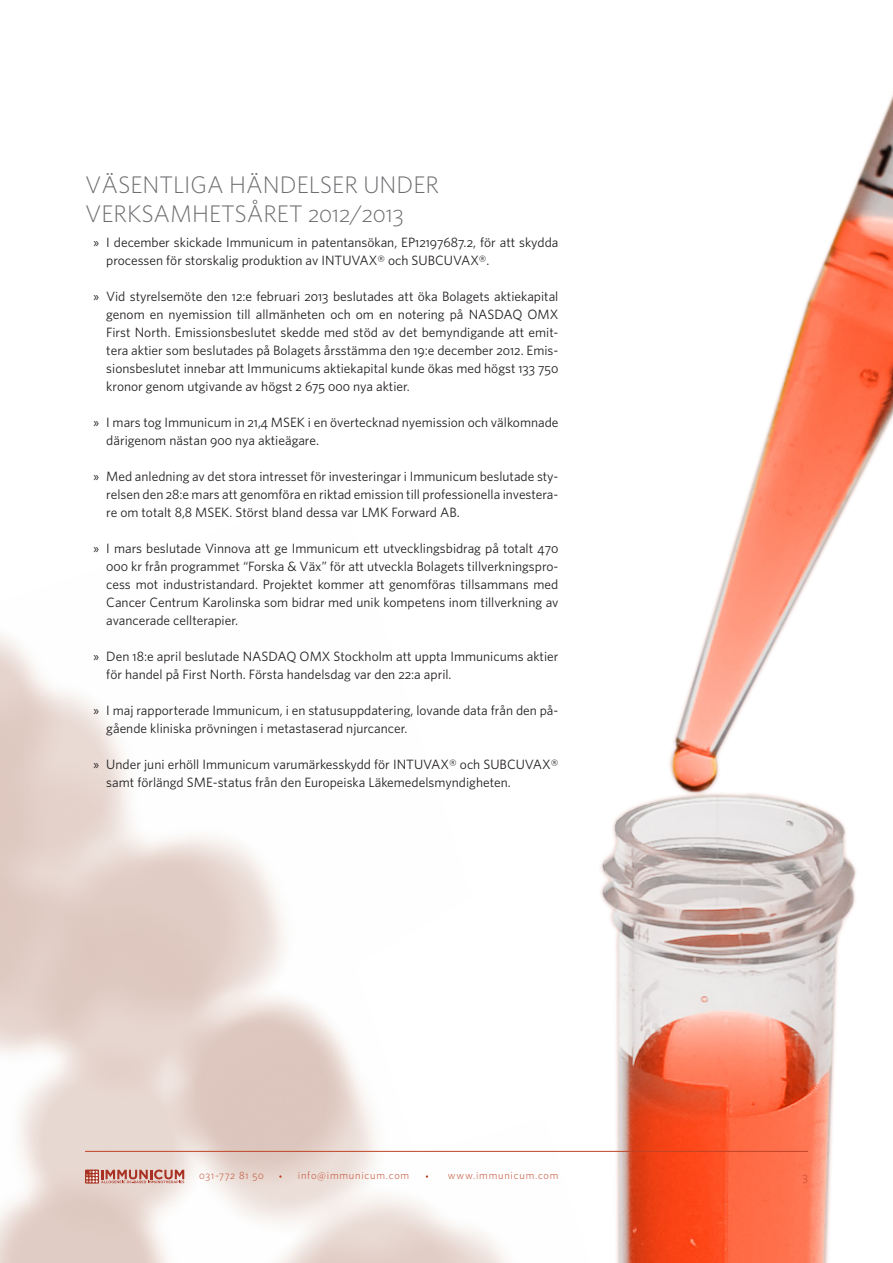
<style>
.page{position:relative;width:893px;height:1263px;background:#fff}
.page>*{position:absolute;margin:0;border:0;box-sizing:border-box;transform-origin:0 0}
.t1{font:300 24px/28.8px "Whitney HTF";color:#6c6d70}
.t2{font:13.5px/18px "Whitney HTF";color:#231f20}
.t3{font:12px "Whitney HTF Light SC";color:#bf4326}
.t4{font:300 10.5px "Whitney HTF";letter-spacing:.075em;color:#bf4326}
.t5{font:10.5px "Whitney HTF Light SC";letter-spacing:.075em;color:#bf4326}
.s1{font-family:"Whitney HTF Light SC";font-weight:400}
.s2{font-family:"Myriad Pro"}
.s3{font-family:"Whitney HTF Book SC"}
</style>
<div class="page">
<img style="left:590px;top:94px;width:303px;height:1169px">
<hr style="left:85px;top:1151px;width:723px;height:1px;background:#bf4326">
<svg style="left:85px;top:1169px;width:14px;height:14px"></svg>
<svg style="left:86px;top:1169px;width:98px;height:14px"></svg>
<h1 class="t1" style="left:85px;top:170px;width:355px">Väsentliga händelser under verksamh etsåret <span class="s1">2012</span>/<span class="s1">2013</span></h1>
<p class="t2" style="left:106px;top:233px;width:454px;text-indent:-13px"><span class="s2">»</span> I december skickade Immunicum in patentansökan, EP<span class="s3">12197687</span>.<span class="s3">2</span>, för att skydda processen för storskalig produktion av INTUVAX® och SUBCUVAX®.</p>
<p class="t2" style="left:106px;top:287px;width:454px;text-align:justify;text-indent:-13px"><span class="s2">»</span> Vid styrelsemöte den <span class="s3">12</span>:e februari <span class="s3">2013</span> beslutades att öka Bolagets aktiekapital genom en nyemission till allmänheten och om en notering på NASDAQ OMX First North. Emissionsbeslutet skedde med stöd av det bemyndigande att emit&shy;tera aktier som beslutades på Bolagets årsstämma den <span class="s3">19</span>:e december <span class="s3">2012</span>. Emis&shy;sionsbeslutet innebar att Immunicums aktiekapital kunde ökas med högst <span class="s3">133 750 </span>kronor genom utgivande av högst <span class="s3">2 675 000</span> nya aktier.</p>
<p class="t2" style="left:106px;top:413px;width:454px;text-indent:-13px"><span class="s2">»</span> I mars tog Immunicum in <span class="s3">21</span>,<span class="s3">4</span> MSEK i en övertecknad nyemission och välkomnade därigenom nästan <span class="s3">900</span> nya aktieägare.</p>
<p class="t2" style="left:106px;top:467px;width:454px;text-align:justify;text-indent:-13px"><span class="s2">»</span> Med anledning av det stora intresset för investeringar i Immunicum beslutade sty&shy;relsen den <span class="s3">28</span>:e mars att genomföra en riktad emission till professionella investera&shy;re om totalt <span class="s3">8</span>,<span class="s3">8</span> MSEK. Störst bland dessa var LMK Forward AB.</p>
<p class="t2" style="left:106px;top:539px;width:454px;text-align:justify;text-indent:-13px"><span class="s2">»</span> I mars beslutade Vinnova att ge Immunicum ett utvecklingsbidrag på totalt <span class="s3">470<br>000</span> kr från programmet “Forska &amp; Väx” för att utveckla Bolagets tillverkningspro&shy;cess mot industristandard. Projektet kommer att genomföras tillsammans med Cancer Centrum Karolinska som bidrar med unik kompetens inom tillverkning av avancerade cellterapier.</p>
<p class="t2" style="left:106px;top:647px;width:454px;text-indent:-13px"><span class="s2">»</span> Den <span class="s3">18</span>:e april beslutade NASDAQ OMX Stockholm att uppta Immunicums aktier för handel på First North. Första handelsdag var den <span class="s3">22</span>:a april.</p>
<p class="t2" style="left:106px;top:701px;width:454px;text-indent:-13px"><span class="s2">»</span> I maj rapporterade Immunicum, i en statusuppdatering, lovande data från den på&shy;gående kliniska prövningen i metastaserad njurcancer.</p>
<p class="t2" style="left:106px;top:755px;width:454px;text-indent:-13px"><span class="s2">»</span> Under juni erhöll Immunicum varumärkesskydd för INTUVAX® och SUBCUVAX® samt förlängd SME-status från den Europeiska Läkemedelsmyndigheten.</p>
<p class="t5" style="left:199px;top:1169px;width:66px">031-772 81 50</p>
<p class="t4" style="left:298px;top:1169px;width:113px">info@immunicum.com</p>
<p class="t4" style="left:448px;top:1169px;width:112px">www.immunicum.com</p>
<p class="t3" style="left:802px;top:1169px;width:7px">3</p>
</div>
